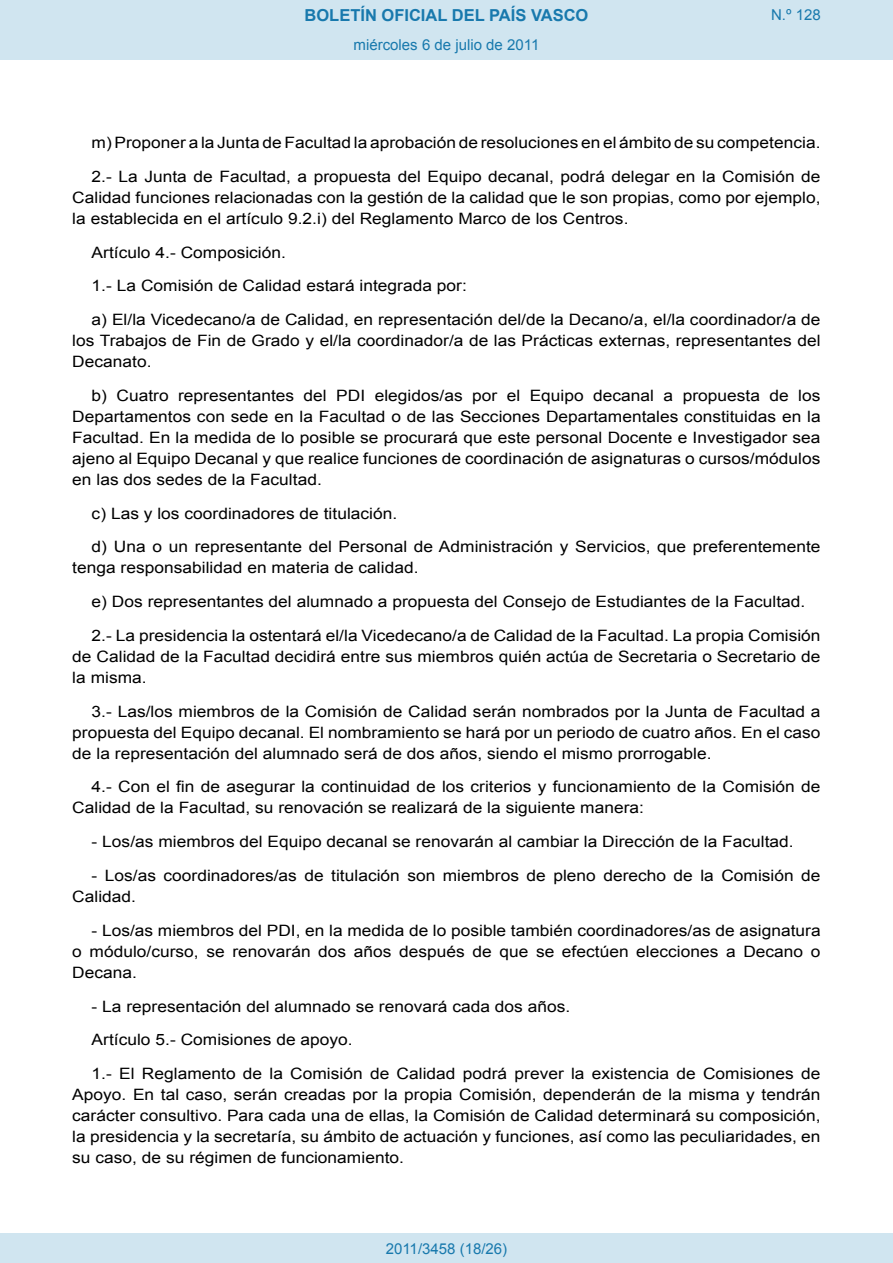
<style>
.page{position:relative;width:893px;height:1263px;background:#fff}
.page>*{position:absolute;margin:0;border:0;box-sizing:border-box;transform-origin:0 0}
.t1{font:700 16.5px "Arial";color:#1879ad}
.BOPVDetalle{font:15.6px/21px "Arial";color:#000;text-align:justify;scale:1.11 1}
.Paginacion_Centro{font:15px "Arial";color:#1879ad}
</style>
<div class="page">
<div style="left:0;top:0;width:893px;height:60px;background:#d0e5f0"></div>
<div style="left:0;top:1233px;width:893px;height:30px;background:#d0e5f0"></div>
<p class="t1" style="left:305px;top:4px;width:285px">BOLETÍN OFICIAL DEL PAÍS VASCO</p>
<p class="Paginacion_Centro" style="left:354px;top:35px;width:187px">miércoles 6 de julio de 2011</p>
<p class="Paginacion_Centro" style="left:771px;top:5px;width:51px">N.º 128</p>
<p class="BOPVDetalle" style="left:92px;top:132px;width:658px">m) Proponer a la Junta de Facultad la aprobación de resoluciones en el ámbito de su competencia.</p>
<p class="BOPVDetalle" style="left:72px;top:166px;width:676px;text-indent:19px">2.- La Junta de Facultad, a propuesta del Equipo decanal, podrá delegar en la Comisión de Calidad funciones relacionadas con la gestión de la calidad que le son propias, como por ejemplo, la establecida en el artículo 9.2.i) del Reglamento Marco de los Centros.</p>
<p class="BOPVDetalle" style="left:92px;top:242px;width:177px">Artículo 4.- Composición.</p>
<p class="BOPVDetalle" style="left:92px;top:276px;width:340px">1.- La Comisión de Calidad estará integrada por:</p>
<p class="BOPVDetalle" style="left:72px;top:309px;width:676px;text-indent:19px">a) El/la Vicedecano/a de Calidad, en representación del/de la Decano/a, el/la coordinador/a de los Trabajos de Fin de Grado y el/la coordinador/a de las Prácticas externas, representantes del Decanato.</p>
<p class="BOPVDetalle" style="left:72px;top:385px;width:676px;text-indent:19px">b) Cuatro representantes del PDI elegidos/as por el Equipo decanal a propuesta de los Departamentos con sede en la Facultad o de las Secciones Departamentales constituidas en la Facultad. En la medida de lo posible se procurará que este personal Docente e Investigador sea ajeno al Equipo Decanal y que realice funciones de coordinación de asignaturas o cursos/módulos en las dos sedes de la Facultad.</p>
<p class="BOPVDetalle" style="left:92px;top:503px;width:277px">c) Las y los coordinadores de titulación.</p>
<p class="BOPVDetalle" style="left:72px;top:537px;width:676px;text-indent:19px">d) Una o un representante del Personal de Administración y Servicios, que preferentemente tenga responsabilidad en materia de calidad.</p>
<p class="BOPVDetalle" style="left:92px;top:591px;width:645px">e) Dos representantes del alumnado a propuesta del Consejo de Estudiantes de la Facultad.</p>
<p class="BOPVDetalle" style="left:72px;top:625px;width:676px;text-indent:19px">2.- La presidencia la ostentará el/la Vicedecano/a de Calidad de la Facultad. La propia Comisión de Calidad de la Facultad decidirá entre sus miembros quién actúa de Secretaria o Secretario de la misma.</p>
<p class="BOPVDetalle" style="left:72px;top:701px;width:676px;text-indent:19px">3.- Las/los miembros de la Comisión de Calidad serán nombrados por la Junta de Facultad a propuesta del Equipo decanal. El nombramiento se hará por un periodo de cuatro años. En el caso de la representación del alumnado será de dos años, siendo el mismo prorrogable.</p>
<p class="BOPVDetalle" style="left:72px;top:777px;width:676px;text-indent:19px">4.- Con el fin de asegurar la continuidad de los criterios y funcionamiento de la Comisión de<br>Calidad de la Facultad, su renovación se realizará de la siguiente manera:</p>
<p class="BOPVDetalle" style="left:92px;top:831px;width:634px">- Los/as miembros del Equipo decanal se renovarán al cambiar la Dirección de la Facultad.</p>
<p class="BOPVDetalle" style="left:72px;top:865px;width:676px;text-indent:19px">- Los/as coordinadores/as de titulación son miembros de pleno derecho de la Comisión de<br>Calidad.</p>
<p class="BOPVDetalle" style="left:72px;top:920px;width:676px;text-indent:19px">- Los/as miembros del PDI, en la medida de lo posible también coordinadores/as de asignatura o módulo/curso, se renovarán dos años después de que se efectúen elecciones a Decano o Decana.</p>
<p class="BOPVDetalle" style="left:92px;top:996px;width:433px">- La representación del alumnado se renovará cada dos años.</p>
<p class="BOPVDetalle" style="left:92px;top:1029px;width:237px">Artículo 5.- Comisiones de apoyo.</p>
<p class="BOPVDetalle" style="left:72px;top:1063px;width:676px;text-indent:19px">1.- El Reglamento de la Comisión de Calidad podrá prever la existencia de Comisiones de Apoyo. En tal caso, serán creadas por la propia Comisión, dependerán de la misma y tendrán carácter consultivo. Para cada una de ellas, la Comisión de Calidad determinará su composición, la presidencia y la secretaría, su ámbito de actuación y funciones, así como las peculiaridades, en su caso, de su régimen de funcionamiento.</p>
<p class="Paginacion_Centro" style="left:386px;top:1238px;width:123px">2011/3458 (18/26)</p>
</div>
